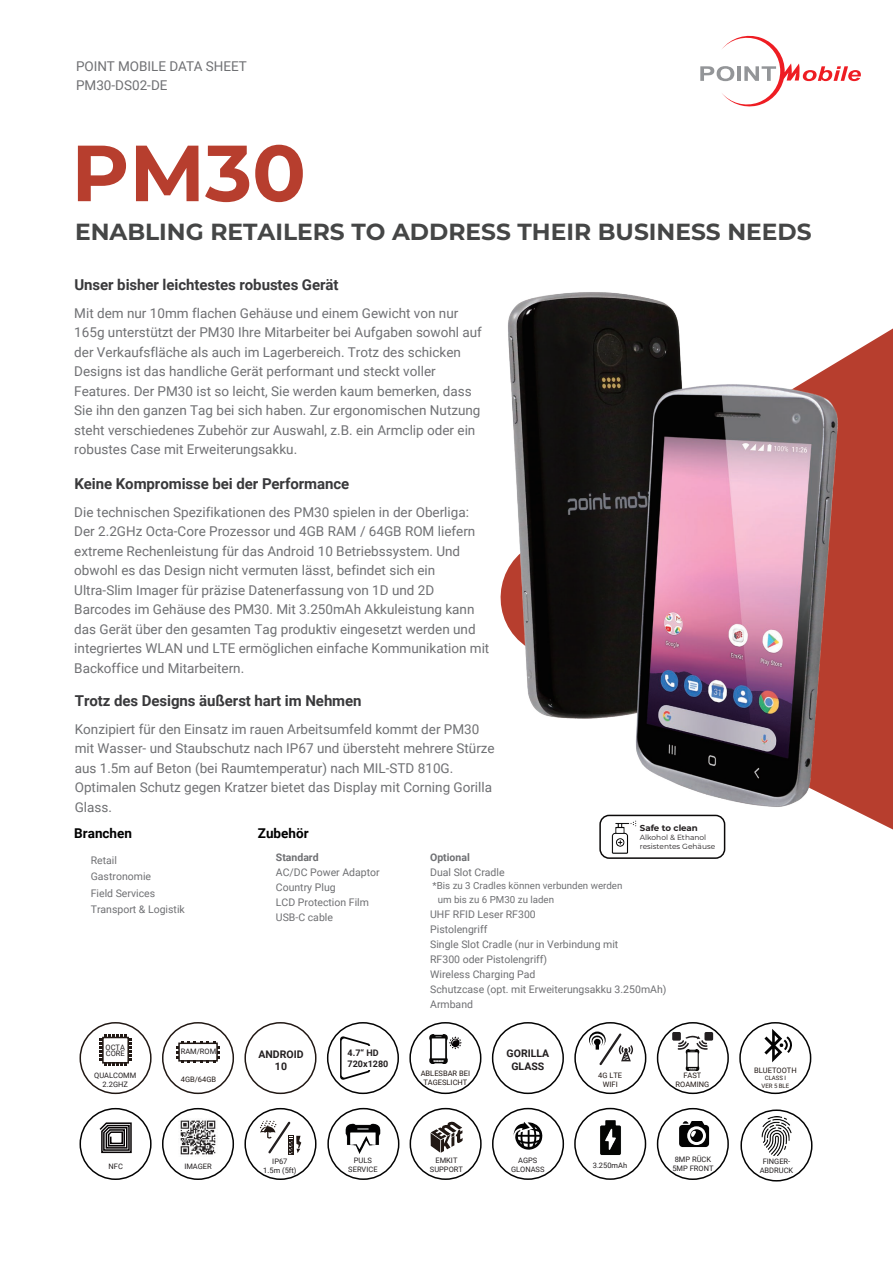
<style>
.page{position:relative;width:893px;height:1263px;background:#fff}
.page>*{position:absolute;margin:0;border:0;box-sizing:border-box;transform-origin:0 0}
.t1{font:700 79.35px "Montserrat";color:#b73e2e}
.t2{font:700 23.25px "Montserrat";color:#454646}
.t3{font:700 15px "Roboto";letter-spacing:-.005em;color:#39393b}
.t4{font:13.5px/19.5px "Roboto";color:#6f7073}
.t5{font:700 13.5px "Roboto";color:#000001}
.t6{font:10.5px/15px "Roboto";color:#6f7073}
.t7{font:700 10.5px/12.6px "Roboto";color:#231f20;text-align:center}
.t8{font:700 10.5px "Roboto";color:#6f7073}
.t9{font:9.75px/13.5px "Roboto";color:#6f7073}
.t10{font:700 9px/10.8px "Roboto";color:#231f20}
.t11{font:700 8.7px "Montserrat";color:#231f20}
.t12{font:7.5px/9px "Roboto";color:#231f20;text-align:center}
.t13{font:7.5px/9px "Roboto";color:#211814;text-align:center}
.t14{font:7.5px/9px "Montserrat";color:#231f20}
.t15{font:6px/7.2px "Roboto";color:#211814;text-align:center}
</style>
<div class="page">
<svg style="left:720px;top:328px;width:173px;height:529px;fill:#b73e2e"></svg>
<svg style="left:700px;top:35px;width:161px;height:72px"></svg>
<svg style="left:100px;top:1034px;width:31px;height:32px"></svg>
<div style="left:80px;top:1022px;width:72px;height:72px;border:2px solid #211814;border-radius:50%"></div>
<svg style="left:176px;top:1041px;width:44px;height:22px"></svg>
<div style="left:178px;top:1042px;width:40px;height:19px;border:2px solid #211814"></div>
<div style="left:162px;top:1022px;width:72px;height:72px;border:2px solid #211814;border-radius:50%"></div>
<div style="left:244px;top:1022px;width:72px;height:72px;border:2px solid #211814;border-radius:50%"></div>
<svg style="left:340px;top:1036px;width:30px;height:44px"></svg>
<div style="left:327px;top:1022px;width:72px;height:72px;border:2px solid #030303;border-radius:50%"></div>
<svg style="left:453px;top:1036px;width:9px;height:14px"></svg>
<div style="left:409px;top:1022px;width:72px;height:72px;border:2px solid #030303;border-radius:50%"></div>
<div style="left:492px;top:1022px;width:72px;height:72px;border:2px solid #030303;border-radius:50%"></div>
<div style="left:574px;top:1022px;width:72px;height:72px;border:2px solid #030303;border-radius:50%"></div>
<div style="left:657px;top:1022px;width:72px;height:72px;border:2px solid #030303;border-radius:50%"></div>
<div style="left:672px;top:1032px;width:9px;height:9px;background:#231f20;border-radius:2px"></div>
<div style="left:704px;top:1032px;width:9px;height:9px;background:#231f20;border-radius:2px"></div>
<svg style="left:678px;top:1036px;width:30px;height:14px"></svg>
<div style="left:739px;top:1022px;width:72px;height:72px;border:2px solid #030303;border-radius:50%"></div>
<div style="left:162px;top:1108px;width:72px;height:72px;border:2px solid #030303;border-radius:50%"></div>
<svg style="left:764px;top:1029px;width:28px;height:33px"></svg>
<svg style="left:99px;top:1122px;width:33px;height:32px"></svg>
<div style="left:80px;top:1108px;width:72px;height:72px;border:2px solid #030303;border-radius:50%"></div>
<svg style="left:589px;top:1031px;width:44px;height:34px"></svg>
<img style="left:429px;top:1034px;width:24px;height:30px">
<img style="left:682px;top:1049px;width:21px;height:21px">
<svg style="left:679px;top:1121px;width:30px;height:26px"></svg>
<div style="left:244px;top:1108px;width:72px;height:72px;border:2px solid #030303;border-radius:50%"></div>
<svg style="left:513px;top:1122px;width:29px;height:28px"></svg>
<div style="left:492px;top:1108px;width:72px;height:72px;border:2px solid #030303;border-radius:50%"></div>
<div style="left:574px;top:1108px;width:72px;height:72px;border:2px solid #030303;border-radius:50%"></div>
<div style="left:410px;top:1108px;width:72px;height:72px;border:2px solid #030303;border-radius:50%"></div>
<div style="left:657px;top:1108px;width:72px;height:72px;border:2px solid #030303;border-radius:50%"></div>
<div style="left:327px;top:1108px;width:72px;height:72px;border:2px solid #030303;border-radius:50%"></div>
<svg style="left:431px;top:1121px;width:32px;height:32px"></svg>
<div style="left:288px;top:1135px;width:5px;height:20px;background:#2a211e"></div>
<svg style="left:260px;top:1120px;width:41px;height:34px"></svg>
<img style="left:345px;top:1123px;width:36px;height:31px">
<img style="left:180px;top:1120px;width:36px;height:35px">
<div style="left:740px;top:1109px;width:72px;height:72px;border:2px solid #030303;border-radius:50%"></div>
<img style="left:761px;top:1117px;width:35px;height:38px">
<img style="left:585px;top:1112px;width:51px;height:43px">
<img style="left:500px;top:292px;width:358px;height:532px">
<img style="left:598px;top:811px;width:52px;height:45px">
<div style="left:599px;top:815px;width:126px;height:44px;border:2px solid #0b0909;border-radius:9px"></div>
<p class="t4" style="left:76px;top:57px;width:173px;line-height:19px">POINT MOBILE DATA SHEET<br>PM30-DS02-DE</p>
<h1 class="t1" style="left:71px;top:116px;width:236px">PM30</h1>
<h2 class="t2" style="left:75px;top:215px;width:738px">ENABLING RETAILERS TO ADDRESS THEIR BUSINESS NEEDS</h2>
<p class="t3" style="left:74px;top:274px;width:266px">Unser bisher leichtestes robustes Gerät</p>
<p class="t4" style="left:74px;top:303px;width:409px">Mit dem nur 10mm flachen Gehäuse und einem Gewicht von nur 165g unterstützt der PM30 Ihre Mitarbeiter bei Aufgaben sowohl auf der Verkaufsfläche als auch im Lagerbereich. Trotz des schicken Designs ist das handliche Gerät performant und steckt voller Features. Der PM30 ist so leicht, Sie werden kaum bemerken, dass Sie ihn den ganzen Tag bei sich haben. Zur ergonomischen Nutzung steht verschiedenes Zubehör zur Auswahl, z.B. ein Armclip oder ein robustes Case mit Erweiterungsakku.</p>
<p class="t3" style="left:74px;top:473px;width:276px">Keine Kompromisse bei der Performance</p>
<p class="t4" style="left:74px;top:502px;width:417px">Die technischen Spezifikationen des PM30 spielen in der Oberliga:<br>Der 2.2GHz Octa-Core Prozessor und 4GB RAM / 64GB ROM liefern extreme Rechenleistung für das Android 10 Betriebssystem. Und obwohl es das Design nicht vermuten lässt, befindet sich ein Ultra-Slim Imager für präzise Datenerfassung von 1D und 2D Barcodes im Gehäuse des PM30. Mit 3.250mAh Akkuleistung kann das Gerät über den gesamten Tag produktiv eingesetzt werden und integriertes WLAN und LTE ermöglichen einfache Kommunikation mit Backoffice und Mitarbeitern.</p>
<p class="t3" style="left:75px;top:690px;width:288px">Trotz des Designs äußerst hart im Nehmen</p>
<p class="t4" style="left:75px;top:719px;width:421px">Konzipiert für den Einsatz im rauen Arbeitsumfeld kommt der PM30 mit Wasser- und Staubschutz nach IP67 und übersteht mehrere Stürze aus 1.5m auf Beton (bei Raumtemperatur) nach MIL-STD 810G.<br>Optimalen Schutz gegen Kratzer bietet das Display mit Corning Gorilla Glass.</p>
<p class="t5" style="left:258px;top:824px;width:52px">Zubehör</p>
<p class="t8" style="left:276px;top:849px;width:44px">Standard</p>
<p class="t6" style="left:276px;top:864px;width:105px">AC/DC Power Adaptor<br>Country Plug<br>LCD Protection Film<br>USB-C cable</p>
<p class="t11" style="left:640px;top:822px;width:60px">Safe to clean</p>
<p class="t14" style="left:640px;top:833px;width:77px">Alkohol &amp; Ethanol resistentes Gehäuse</p>
<p class="t5" style="left:74px;top:824px;width:59px">Branchen</p>
<p class="t6" style="left:91px;top:851px;width:96px;line-height:16.5px">Retail<br>Gastronomie<br>Field Services<br>Transport &amp; Logistik</p>
<p class="t8" style="left:430px;top:850px;width:41px">Optional</p>
<p class="t6" style="left:430px;top:864px;width:76px">Dual Slot Cradle</p>
<p class="t9" style="left:438px;top:879px;width:186px;text-indent:-5px">*Bis zu 3 Cradles können verbunden werden um bis zu 6 PM30 zu laden</p>
<p class="t6" style="left:430px;top:906px;width:238px">UHF RFID Leser RF300<br>Pistolengriff<br>Single Slot Cradle (nur in Verbindung mit<br>RF300 oder Pistolengriff)<br>Wireless Charging Pad<br>Schutzcase (opt. mit Erweiterungsakku 3.250mAh)<br>Armband</p>
<p class="t12" style="left:106px;top:1044px;width:21px;line-height:6px;text-align:left">OCTA<br>CORE</p>
<p class="t12" style="left:94px;top:1070px;width:44px">QUALCOMM<br>2.2GHZ</p>
<p class="t12" style="left:181px;top:1047px;width:37px">RAM/ROM</p>
<p class="t13" style="left:181px;top:1075px;width:37px">4GB/64GB</p>
<p class="t7" style="left:258px;top:1047px;width:47px">ANDROID<br>10</p>
<p class="t10" style="left:348px;top:1047px;width:42px">4.7“ HD<br>720x1280</p>
<p class="t13" style="left:421px;top:1068px;width:51px">ABLESBAR BEI<br>TAGESLICHT</p>
<p class="t7" style="left:507px;top:1046px;width:44px">GORILLA<br>GLASS</p>
<p class="t13" style="left:598px;top:1070px;width:25px">4G LTE<br>WIFI</p>
<p class="t13" style="left:676px;top:1070px;width:35px">FAST<br>ROAMING</p>
<p class="t13" style="left:754px;top:1066px;width:44px">BLUETOOTH</p>
<p class="t15" style="left:762px;top:1074px;width:29px">CLASS I<br>VER 5 BLE</p>
<p class="t12" style="left:109px;top:1161px;width:16px">NFC</p>
<p class="t12" style="left:184px;top:1161px;width:29px">IMAGER</p>
<p class="t12" style="left:511px;top:1155px;width:35px">AGPS<br>GLONASS</p>
<p class="t12" style="left:593px;top:1161px;width:36px">3.250mAh</p>
<p class="t12" style="left:672px;top:1155px;width:43px">8MP RÜCK<br>5MP FRONT</p>
<p class="t12" style="left:760px;top:1156px;width:35px">FINGER-<br>ABDRUCK</p>
<p class="t12" style="left:348px;top:1155px;width:31px">PULS<br>SERVICE</p>
<p class="t12" style="left:263px;top:1157px;width:35px">IP67<br>1.5m (5ft)</p>
<p class="t12" style="left:430px;top:1155px;width:35px">EMKIT<br>SUPPORT</p>
</div>
